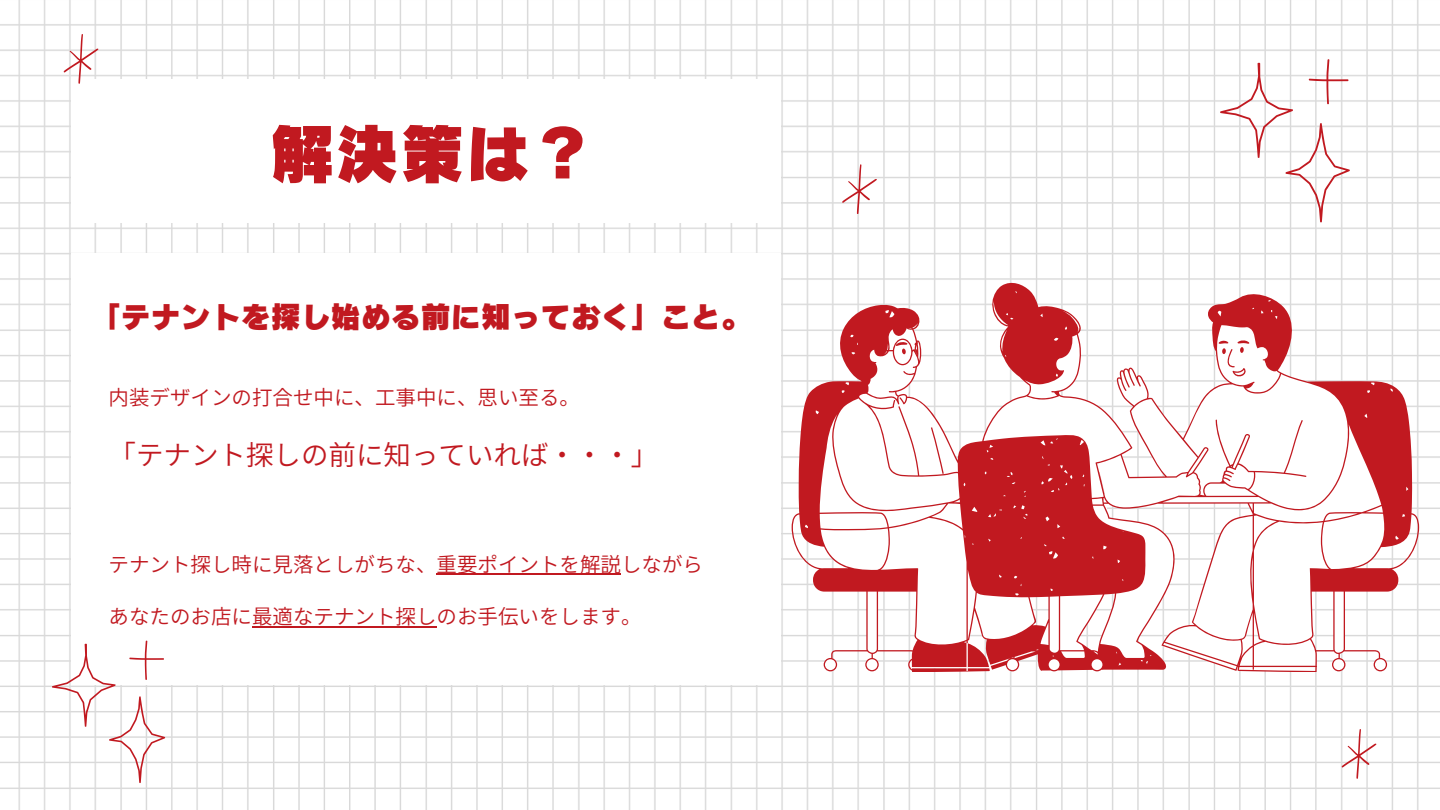
<style>
.page{position:relative;width:1440px;height:810px;background:#fff}
.page>*{position:absolute;margin:0;border:0;box-sizing:border-box;transform-origin:0 0}
.t1{font:65px "Canva Rodin Cattleya Pro UB";color:#c11920}
.t2{font:30px "Canva Rodin Cattleya Pro UB";color:#c11920}
.t3{font:27.5px "Source Han Sans JP";color:#c11920}
.t4{font:20.5px "Source Han Sans JP";color:#c11920}
</style>
<div class="page">
<img style="left:0;top:0;width:1440px;height:810px">
<div style="left:71px;top:79px;width:710px;height:144px;background:#fff"></div>
<div style="left:71px;top:254px;width:710px;height:431px;background:#fff"></div>
<hr style="left:437px;top:573px;width:184px;height:2px;background:#c11920">
<hr style="left:252px;top:626px;width:185px;height:1px;background:#c11920">
<svg style="left:842px;top:164px;width:35px;height:50px"></svg>
<svg style="left:52px;top:640px;width:113px;height:143px"></svg>
<svg style="left:1220px;top:59px;width:130px;height:163px"></svg>
<svg style="left:792px;top:280px;width:627px;height:392px"></svg>
<svg style="left:1218px;top:340px;width:32px;height:38px"></svg>
<svg style="left:64px;top:34px;width:34px;height:49px"></svg>
<svg style="left:1342px;top:729px;width:34px;height:49px"></svg>
<p class="t1" style="left:270px;top:121px;width:326px">解決策は？</p>
<p class="t2" style="left:91px;top:302px;width:661px">「テナントを探し始める前に知っておく」こと。</p>
<p class="t4" style="left:109px;top:382px;width:473px">内装デザインの打合せ中に、工事中に、思い至る。</p>
<p class="t3" style="left:109px;top:433px;width:551px">「テナント探しの前に知っていれば・・・」</p>
<p class="t4" style="left:109px;top:548px;width:596px">テナント探し時に見落としがちな、重要ポイントを解説しながら</p>
<p class="t4" style="left:109px;top:601px;width:534px">あなたのお店に最適なテナント探しのお手伝いをします。</p>
</div>
